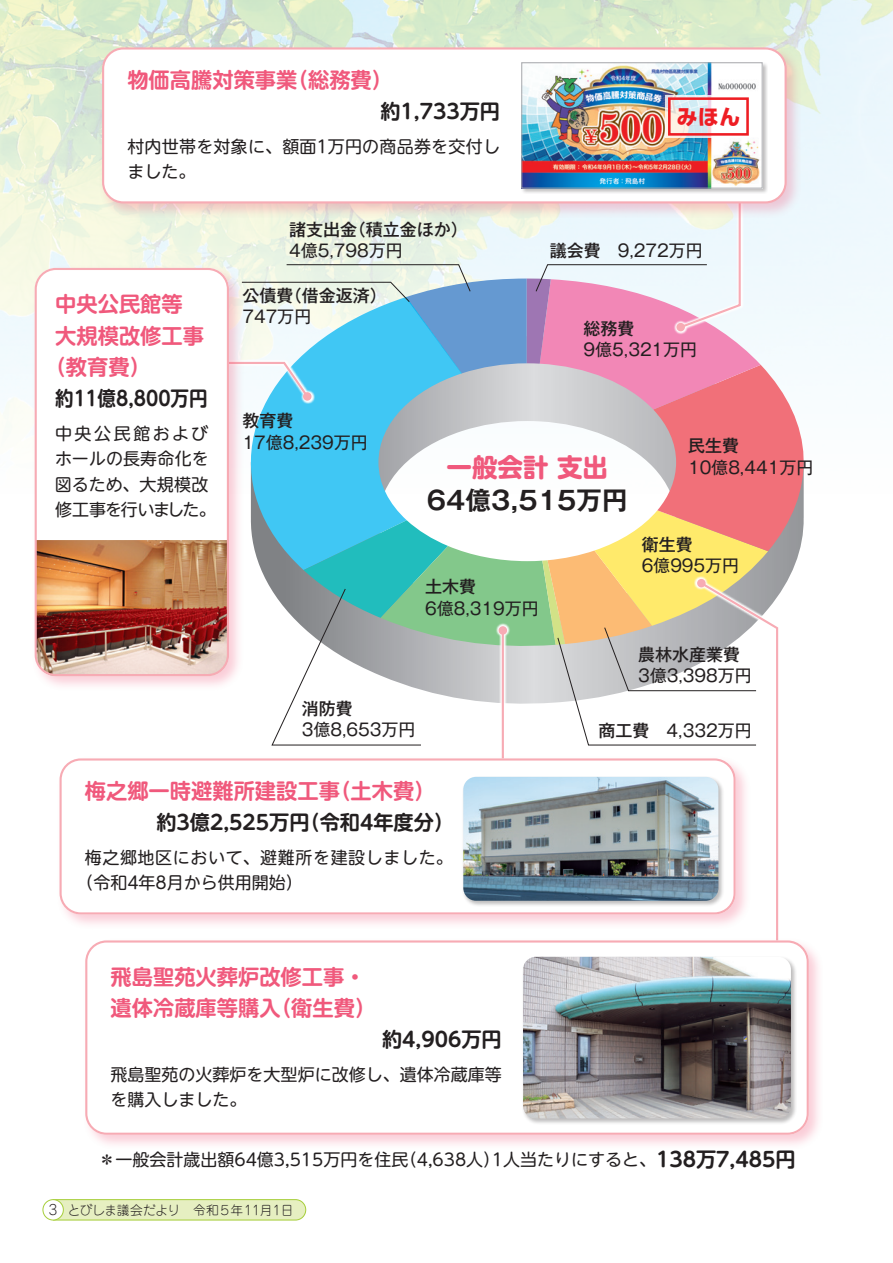
<style>
.page{position:relative;width:893px;height:1263px;background:#fff}
.page>*{position:absolute;margin:0;border:0;box-sizing:border-box;transform-origin:0 0}
.t1{font:700 25.5px "Gothic MB101 Pro De";color:#231f20}
.t2{font:700 25.5px "UD Shin M Go Pro";color:#f0597c}
.t3{font:700 21.3px/32px "UD Shin M Go Pro De";color:#f0597c}
.t4{font:700 21.3px "UD Shin Go Pro";color:#ee1d23}
.t5{font:700 20.25px "UD Shin M Go Pro De";color:#231f20}
.t6{font:700 20.25px "UD Shin M Go Pro De";color:#231f20;scale:.92 1}
.t7{font:16.95px/25.5px "UD Shin M Go Pro";color:#231f20}
.t8{font:16.95px "Gothic MB101 Pro";color:#231f20}
.t9{font:500 16.95px "Gothic MB101 Pro";color:#231f20}
.t10{font:16.95px/25.5px "UD Shin M Go Pro";letter-spacing:.035em;color:#231f20}
.t11{font:300 13.8px "Jun 101 Pro";color:#231f20}
.t12{font:300 12.75px "Jun 101 Pro";letter-spacing:-.045em;color:#231f20}
.s1{font-weight:500}
</style>
<div class="page">
<img style="left:0;top:0;width:893px;height:409px">
<svg style="left:53px;top:1199px;width:254px;height:22px;background:#e0ecb6"></svg>
<div style="left:43px;top:1199px;width:20px;height:21px;background:#fff;border-radius:50%"></div>
<div style="left:43px;top:1199px;width:21px;height:21px;border:1px solid #a6ce39;border-radius:50%"></div>
<div style="left:31px;top:264px;width:213px;height:428px;background:#f0597c;opacity:.3"></div>
<div style="left:35px;top:268px;width:194px;height:408px;background:#fff;border-radius:21px"></div>
<img style="left:36px;top:540px;width:149px;height:136px">
<div style="left:99px;top:44px;width:703px;height:175px;background:#f0597c;opacity:.3"></div>
<div style="left:103px;top:48px;width:683px;height:154px;background:#fff;border-radius:20px"></div>
<div style="left:102px;top:47px;width:685px;height:156px;border:2px solid #f7abb4;border-radius:20px"></div>
<svg style="left:185px;top:196px;width:631px;height:741px"></svg>
<div style="left:82px;top:937px;width:742px;height:213px;background:#f0597c;opacity:.3"></div>
<div style="left:85px;top:940px;width:724px;height:195px;background:#fff;border-radius:21px"></div>
<div style="left:56px;top:755px;width:695px;height:175px;background:#f0597c;opacity:.3"></div>
<div style="left:60px;top:758px;width:676px;height:156px;background:#fff;border-radius:21px"></div>
<div style="left:35px;top:268px;width:194px;height:408px;border:2px solid #f7abb4;border-radius:20px"></div>
<div style="left:520px;top:61px;width:248px;height:133px;background:#231f20;opacity:.3"></div>
<img style="left:524px;top:65px;width:236px;height:121px">
<div style="left:522px;top:63px;width:240px;height:125px;border:1px solid #a8a9ad"></div>
<div style="left:462px;top:775px;width:263px;height:132px;background:#231f20;opacity:.3"></div>
<img style="left:463px;top:777px;width:255px;height:124px">
<div style="left:522px;top:955px;width:275px;height:169px;background:#231f20;opacity:.3"></div>
<img style="left:523px;top:957px;width:268px;height:161px">
<div style="left:85px;top:940px;width:724px;height:195px;border:2px solid #f7abb4;border-radius:20px"></div>
<div style="left:60px;top:758px;width:676px;height:156px;border:2px solid #f7abb4;border-radius:20px"></div>
<svg style="left:666px;top:95px;width:85px;height:43px"></svg>
<div style="left:668px;top:97px;width:81px;height:39px;border:3px solid #ee1d23"></div>
<p class="t3" style="left:287px;top:63px;width:108px">（総務費(</p>
<p class="t3" style="left:127px;top:63px;width:172px">物価高騰対策事業</p>
<p class="t5" style="left:380px;top:95px;width:121px">約1,733万円</p>
<p class="t7" style="left:127px;top:133px;width:374px">村内世帯を対象に、額面1万円の商品券を交付しました。</p>
<p class="t9" style="left:349px;top:216px;width:121px">（積立金ほか(</p>
<p class="t9" style="left:289px;top:216px;width:70px">諸支出金</p>
<p class="t8" style="left:289px;top:237px;width:115px">4億5,798万円</p>
<p class="t4" style="left:676px;top:99px;width:65px">みほん</p>
<p class="t8" style="left:550px;top:237px;width:155px"><span class="s1">議会費</span>　9,272万円</p>
<p class="t3" style="left:55px;top:287px;width:129px">中央公民館等</p>
<p class="t3" style="left:55px;top:318px;width:150px">大規模改修工事</p>
<p class="t3" style="left:45px;top:350px;width:108px">（教育費(</p>
<p class="t6" style="left:55px;top:382px;width:167px">約11億8,800万円</p>
<p class="t7" style="left:55px;top:420px;width:162px">中央公民館およびホールの長寿命化を図るため、大規模改修工事を行いました。</p>
<p class="t9" style="left:285px;top:281px;width:104px">（借金返済(</p>
<p class="t9" style="left:242px;top:281px;width:53px">公債費</p>
<p class="t8" style="left:242px;top:303px;width:70px">747万円</p>
<p class="t9" style="left:584px;top:315px;width:53px">総務費</p>
<p class="t8" style="left:584px;top:336px;width:115px">9億5,321万円</p>
<p class="t9" style="left:242px;top:407px;width:53px">教育費</p>
<p class="t8" style="left:242px;top:428px;width:127px">17億8,239万円</p>
<p class="t9" style="left:302px;top:695px;width:53px">消防費</p>
<p class="t8" style="left:302px;top:716px;width:115px">3億8,653万円</p>
<h1 class="t2" style="left:446px;top:447px;width:163px">一般会計支出</h1>
<h1 class="t1" style="left:427px;top:479px;width:202px">64億3,515万円</h1>
<p class="t9" style="left:425px;top:573px;width:53px">土木費</p>
<p class="t8" style="left:425px;top:594px;width:115px">6億8,319万円</p>
<p class="t9" style="left:688px;top:432px;width:53px">民生費</p>
<p class="t8" style="left:688px;top:453px;width:127px">10億8,441万円</p>
<p class="t9" style="left:642px;top:530px;width:53px">衛生費</p>
<p class="t8" style="left:642px;top:551px;width:99px">6億995万円</p>
<p class="t9" style="left:638px;top:640px;width:104px">農林水産業費</p>
<p class="t8" style="left:638px;top:661px;width:115px">3億3,398万円</p>
<p class="t8" style="left:599px;top:717px;width:155px"><span class="s1">商工費</span>　4,332万円</p>
<p class="t3" style="left:329px;top:774px;width:108px">（土木費(</p>
<p class="t3" style="left:85px;top:774px;width:257px">梅之郷一時避難所建設工事</p>
<p class="t5" style="left:300px;top:806px;width:156px">（令和4年度分(</p>
<p class="t5" style="left:156px;top:806px;width:155px">約3億2,525万円</p>
<p class="t10" style="left:76px;top:844px;width:378px;text-indent:9px">梅之郷地区において、避難所を建設しました。（令和4年8月から供用開始(</p>
<p class="t3" style="left:270px;top:959px;width:108px;text-indent:-159px">飛島聖苑火葬炉改修工事・（衛生費(</p>
<p class="t3" style="left:111px;top:991px;width:172px">遺体冷蔵庫等購入</p>
<p class="t5" style="left:382px;top:1023px;width:121px">約4,906万円</p>
<p class="t7" style="left:111px;top:1061px;width:393px">飛島聖苑の火葬炉を大型炉に改修し、遺体冷蔵庫等を購入しました。</p>
<p class="t7" style="left:400px;top:1146px;width:258px">（4,638人 1）人当たりにすると、</p>
<p class="t7" style="left:98px;top:1146px;width:311px">＊一般会計歳出額64億3,515万円を住民</p>
<p class="t5" style="left:656px;top:1143px;width:141px">138万7,485円</p>
<p class="t11" style="left:49px;top:1199px;width:10px">3</p>
<p class="t12" style="left:68px;top:1200px;width:196px">とびしま議会だより　令和５年１１</p>
<p class="t12" style="left:259px;top:1200px;width:25px">月１</p>
<p class="t12" style="left:281px;top:1200px;width:14px">日</p>
</div>
